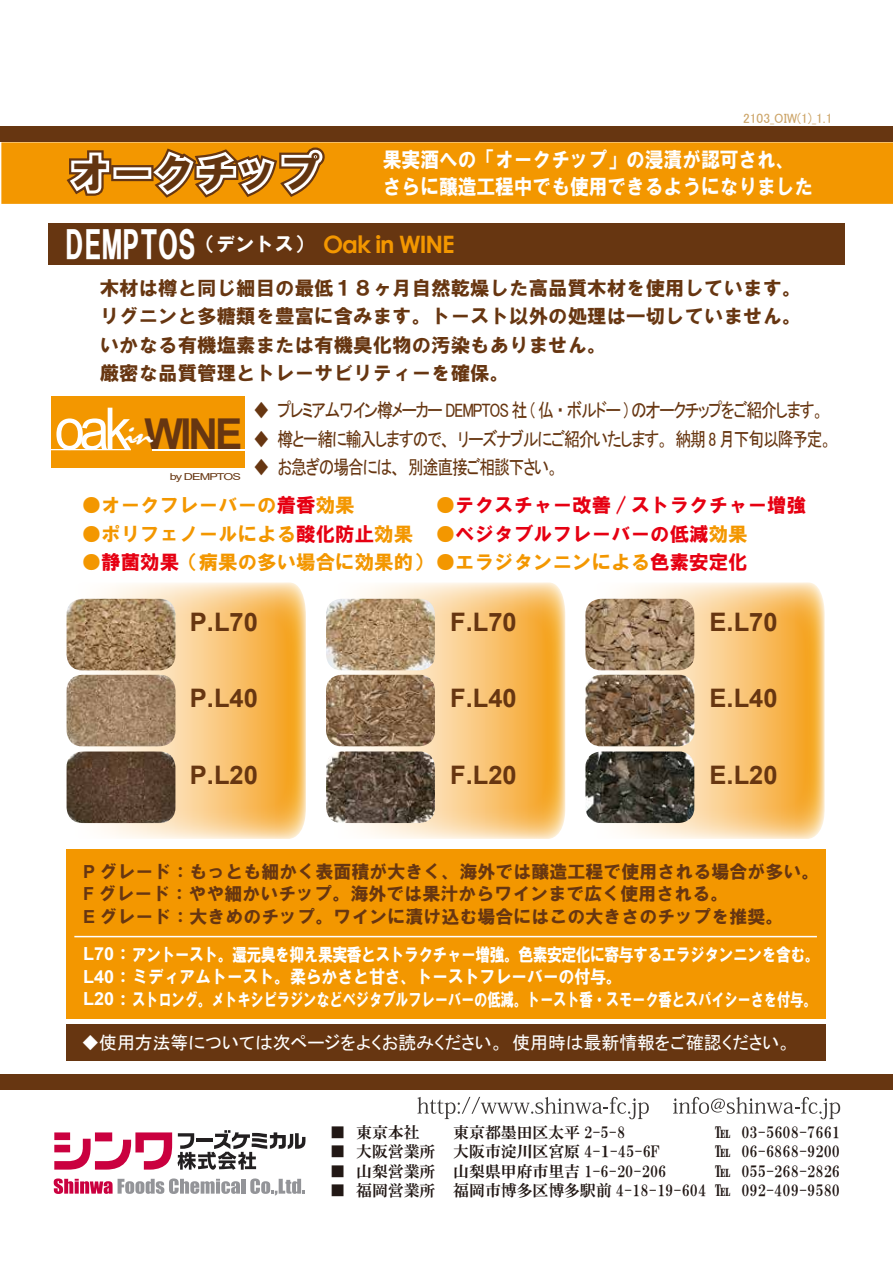
<style>
.page{position:relative;width:893px;height:1263px;background:#fff}
.page>*{position:absolute;margin:0;border:0;box-sizing:border-box;transform-origin:0 0}
.t1{font:700 42.6px "Arial";color:#673611;scale:.96 1}
.t2{font:42px "HGS Soei Kakugothic UB";color:#673611}
.t3{font:700 25.5px "Arial";color:#673611}
.t4{font:700 24px "Century Gothic";letter-spacing:-.045em;color:#f39700}
.t5{font:21px/27px "HG Soei Kakugothic UB";letter-spacing:-.01em;color:#fff;scale:.9 1}
.t6{font:19.5px/28.5px "HG Soei Kakugothic UB";color:#673611}
.t7{font:19.5px/28.5px "MS P Gothic";letter-spacing:-.075em;color:#673611;scale:.81 1}
.t8{font:19.5px "HG Soei Kakugothic UB";color:#f39700}
.t9{font:19.5px "HG Soei Kakugothic UB";color:#e60012}
.t10{font:18px/22.5px "HG Soei Kakugothic UB";letter-spacing:-.025em;color:#fff}
.t11{font:18px/22.5px "HG Soei Kakugothic UB";color:#673611}
.t12{font:18px "MS P Gothic";color:#fff}
.t13{font:15.9px/19.5px "HGP Mincho E";color:#221815;text-align:right}
.t14{font:13.5px "MS P Gothic";color:#cca467}
.t15{font:9.6px "Arial";letter-spacing:-.075em;color:#673611;scale:1.33 1}
.s1{font-family:"HG Soei Kakugothic UB";font-weight:400;font-size:37.5px;color:#fff}
.s2{font-family:"HG Soei Kakugothic UB";font-weight:400;font-size:19.5px;color:#fff}
.s3{font-weight:400;font-size:58.35px;color:#fff}
.s4{font-family:"Mistral";font-weight:400;font-size:31.2px;color:#fff}
.s5{color:#f39700}
.s6{color:#e60012}
.s7{font-family:"Arial";font-weight:700}
</style>
<div class="page">
<div style="left:0;top:127px;width:893px;height:15px;background:#673611"></div>
<div style="left:1px;top:142px;width:892px;height:62px;background:#f39700"></div>
<div style="left:111px;top:165px;width:43px;height:16px;border:10px solid #673611"></div>
<svg style="left:59px;top:142px;width:58px;height:54px"></svg>
<div style="left:113px;top:167px;width:38px;height:12px;border:6px solid #fff"></div>
<svg style="left:141px;top:142px;width:191px;height:62px"></svg>
<div style="left:48px;top:223px;width:796px;height:42px;background:#673611"></div>
<div style="left:67px;top:1024px;width:759px;height:36px;background:#673611"></div>
<div style="left:51px;top:396px;width:194px;height:72px;background:#f39700"></div>
<hr style="left:152px;top:449px;width:93px;height:1px;background:#fff">
<svg style="left:51px;top:449px;width:80px;height:1px"></svg>
<svg style="left:417px;top:1097px;width:232px;height:22px"></svg>
<svg style="left:673px;top:1097px;width:167px;height:22px"></svg>
<svg style="left:54px;top:1130px;width:252px;height:40px"></svg>
<svg style="left:54px;top:1178px;width:186px;height:16px"></svg>
<hr style="left:241px;top:1179px;width:4px;height:14px;background:#939498">
<svg style="left:250px;top:1178px;width:55px;height:17px"></svg>
<div style="left:0;top:1075px;width:893px;height:15px;background:#673611"></div>
<svg style="left:79px;top:582px;width:227px;height:257px"></svg>
<img style="left:67px;top:675px;width:108px;height:71px">
<img style="left:67px;top:751px;width:108px;height:72px">
<img style="left:67px;top:599px;width:108px;height:71px">
<svg style="left:338px;top:582px;width:227px;height:257px"></svg>
<img style="left:326px;top:599px;width:109px;height:71px">
<img style="left:326px;top:675px;width:109px;height:71px">
<img style="left:326px;top:751px;width:109px;height:72px">
<svg style="left:598px;top:582px;width:227px;height:257px"></svg>
<img style="left:585px;top:599px;width:109px;height:71px">
<img style="left:585px;top:675px;width:109px;height:71px">
<img style="left:585px;top:751px;width:109px;height:72px">
<div style="left:67px;top:849px;width:759px;height:170px;background:#f39700"></div>
<hr style="left:74px;top:936px;width:743px;height:1px;background:#fff">
<p class="t14" style="left:743px;top:112px;width:91px">2103_OIW(1)_1.1</p>
<h3 class="t5" style="left:383px;top:146px;width:480px">果実酒への「オークチップ」の浸漬が認可され、さらに醸造工程中でも使用できるようになりました</h3>
<h2 class="t2" style="left:69px;top:152px;width:254px">オークチップ</h2>
<h3 class="t4" style="left:65px;top:226px;width:391px"><span class="s1">DEMPTOS</span><span class="s2">（デントス）　</span>Oak in WINE</h3>
<p class="t6" style="left:100px;top:273px;width:703px">木材は樽と同じ細目の最低１８ヶ月自然乾燥した高品質木材を使用しています。リグニンと多糖類を豊富に含みます。トースト以外の処理は一切していません。いかなる有機塩素または有機臭化物の汚染もありません。<br>厳密な品質管理とトレーサビリティーを確保。</p>
<h1 class="t1" style="left:55px;top:404px;width:197px"><span class="s3">oak</span><span class="s4">in</span>WINE</h1>
<p class="t15" style="left:170px;top:470px;width:55px">by DEMPTOS</p>
<p class="t7" style="left:253px;top:396px;width:716px">◆　プレミアムワイン樽メーカー DEMPTOS 社 ( 仏・ボルドー ) のオークチップをご紹介します。◆　樽と一緒に輸入しますので、リーズナブルにご紹介いたします。納期 8 月下旬以降予定。◆　お急ぎの場合には、別途直接ご相談下さい。</p>
<p class="t9" style="left:436px;top:495px;width:372px"><span class="s5">●</span>テクスチャー改善 / ストラクチャー増強</p>
<p class="t9" style="left:436px;top:524px;width:313px"><span class="s5">●</span>ベジタブルフレーバーの低減<span class="s5">効果</span></p>
<p class="t8" style="left:82px;top:495px;width:274px">●オークフレーバーの<span class="s6">着香</span>効果</p>
<p class="t8" style="left:82px;top:524px;width:333px">●ポリフェノールによる<span class="s6">酸化防止</span>効果</p>
<p class="t8" style="left:82px;top:552px;width:668px">●<span class="s6">静菌効果</span>（病果の多い場合に効果的）●エラジタンニンによる<span class="s6">色素安定化</span></p>
<h3 class="t3" style="left:190px;top:604px;width:70px">P.L70</h3>
<h3 class="t3" style="left:450px;top:604px;width:68px">F.L70</h3>
<h3 class="t3" style="left:710px;top:604px;width:70px">E.L70</h3>
<h3 class="t3" style="left:190px;top:680px;width:70px">P.L40</h3>
<h3 class="t3" style="left:450px;top:680px;width:68px">F.L40</h3>
<h3 class="t3" style="left:710px;top:680px;width:70px">E.L40</h3>
<h3 class="t3" style="left:190px;top:757px;width:70px">P.L20</h3>
<h3 class="t3" style="left:450px;top:757px;width:68px">F.L20</h3>
<h3 class="t3" style="left:710px;top:757px;width:70px">E.L20</h3>
<p class="t11" style="left:83px;top:860px;width:738px"><span class="s7">P</span> グレード：もっとも細かく表面積が大きく、海外では醸造工程で使用される場合が多い。<br><span class="s7">F</span> グレード：やや細かいチップ。海外では果汁からワインまで広く使用される。<br><span class="s7">E</span> グレード：大きめのチップ。ワインに漬け込む場合にはこの大きさのチップを推奨。</p>
<p class="t10" style="left:83px;top:943px;width:738px"><span class="s7">L70</span>：アントースト。還元臭を抑え果実香とストラクチャー増強。色素安定化に寄与するエラジタンニンを含む。<br><span class="s7">L40</span>：ミディアムトースト。柔らかさと甘さ、トーストフレーバーの付与。<br><span class="s7">L20</span>：ストロング。メトキシピラジンなどベジタブルフレーバーの低減。トースト香・スモーク香とスパイシーさを付与。</p>
<p class="t12" style="left:81px;top:1033px;width:711px">◆使用方法等については次ページをよくお読みください。使用時は最新情報をご確認ください。</p>
<p class="t13" style="left:330px;top:1122px;width:91px">■　東京本社</p>
<p class="t13" style="left:453px;top:1122px;width:173px">東京都墨田区太平 2-5-8</p>
<p class="t13" style="left:715px;top:1122px;width:127px">℡　03-5608-7661</p>
<p class="t13" style="left:330px;top:1142px;width:331px">■　大阪営業所 大阪市淀川区宮原 4-１-45-6F</p>
<p class="t13" style="left:715px;top:1142px;width:127px">℡　06-6868-9200</p>
<p class="t13" style="left:330px;top:1161px;width:338px">■　山梨営業所 山梨県甲府市里吉 1-6-20-206</p>
<p class="t13" style="left:330px;top:1161px;width:512px">℡　055-268-2826<br>■　福岡営業所 福岡市博多区博多駅前 4-18-19-604 ℡　092-409-9580</p>
</div>
